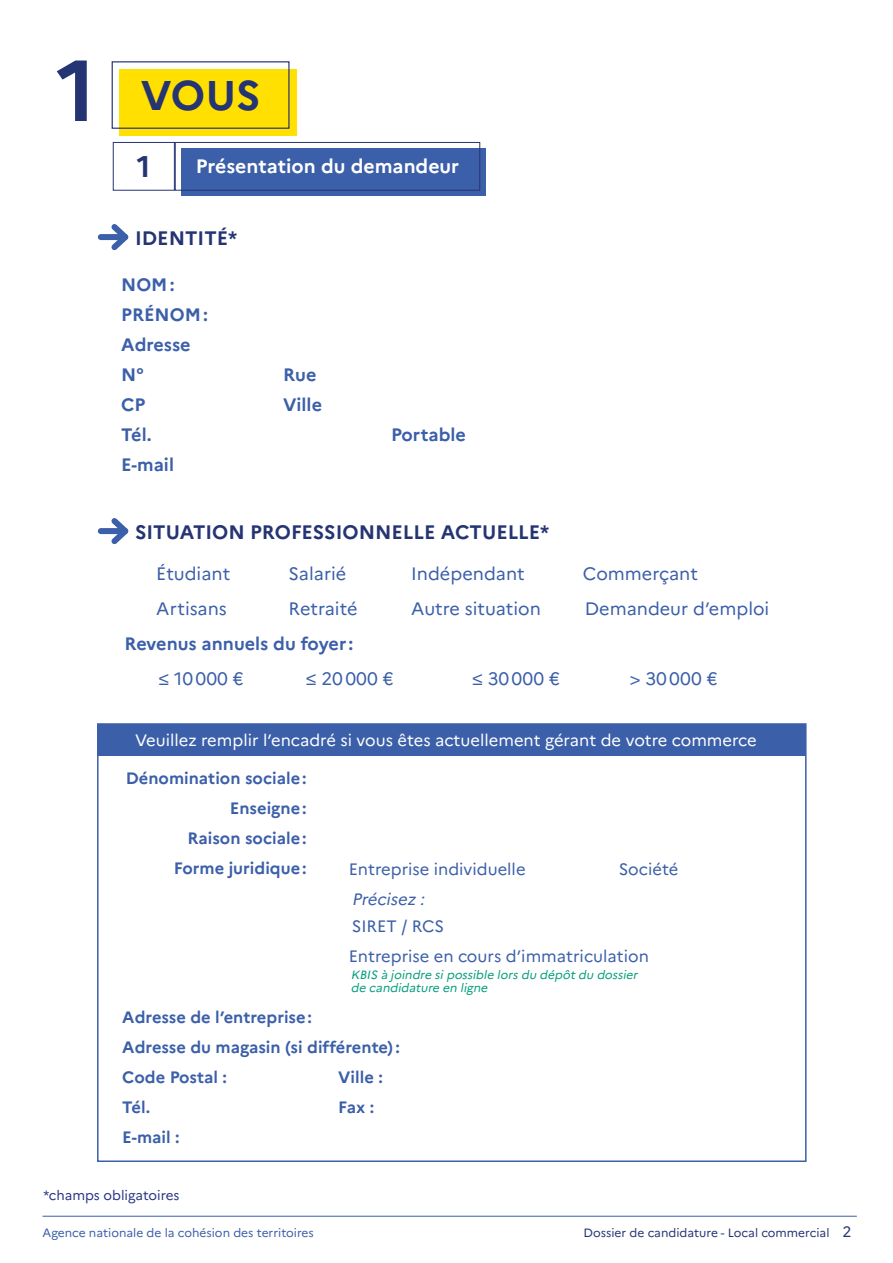
<style>
.page{position:relative;width:893px;height:1263px;background:#fff}
.page>*{position:absolute;margin:0;border:0;box-sizing:border-box;transform-origin:0 0}
.t1{font:700 86.4px "Marianne";color:#253473}
.t2{font:700 41.4px "Marianne";color:#253473}
.t3{font:700 29.85px "Marianne";color:#253473}
.t4{font:700 19.5px "Marianne";color:#253473}
.t5{font:700 19.5px "Marianne";color:#fff}
.t6{font:18px "Marianne";color:#3b5fa9}
.t7{font:700 18px/30px "Marianne";color:#3b5fa9}
.t8{font:700 16.5px/30px "Marianne";color:#3b5fa9;text-align:right}
.t9{font:16.5px "Marianne";color:#3b5fa9}
.t10{font:16.5px "Marianne";color:#fff}
.t11{font:italic 16.5px "Marianne";color:#3b5fa9}
.t12{font:13.5px "Marianne";color:#283583}
.t13{font:italic 12px/13.5px "Marianne";color:#009f79}
.t14{font:12px "Marianne";color:#3b5fa9}
.t15{font:12px "Marianne";color:#273475}
.s1{font-size:15px}
</style>
<div class="page">
<hr style="left:43px;top:1216px;width:814px;height:1px;background:#3b5fa9">
<div style="left:98px;top:724px;width:708px;height:31px;background:#3b5fa9"></div>
<div style="left:181px;top:148px;width:305px;height:47px;background:#3b5fa9"></div>
<div style="left:119px;top:69px;width:178px;height:67px;background:#ffe000"></div>
<div style="left:112px;top:61px;width:178px;height:68px;border:1px solid #273475"></div>
<div style="left:175px;top:142px;width:305px;height:49px;border:1px solid #273475"></div>
<div style="left:113px;top:142px;width:62px;height:49px;border:1px solid #273475"></div>
<div style="left:101px;top:234px;width:24px;height:6px;background:#3b5fa9"></div>
<svg style="left:106px;top:224px;width:23px;height:27px"></svg>
<div style="left:101px;top:528px;width:24px;height:6px;background:#3b5fa9"></div>
<svg style="left:106px;top:518px;width:23px;height:27px"></svg>
<h1 class="t1" style="left:57px;top:38px;width:41px">1</h1>
<h2 class="t2" style="left:141px;top:70px;width:121px">VOUS</h2>
<h3 class="t3" style="left:137px;top:148px;width:15px">1</h3>
<p class="t5" style="left:196px;top:154px;width:265px">Présentation du demandeur</p>
<p class="t4" style="left:135px;top:226px;width:104px">IDENTITÉ*</p>
<p class="t7" style="left:121px;top:270px;width:88px">NOM:<br>PRÉNOM:<br>Adresse<br>N°</p>
<p class="t7" style="left:283px;top:360px;width:35px">Rue</p>
<p class="t7" style="left:121px;top:390px;width:26px">CP</p>
<p class="t7" style="left:283px;top:390px;width:40px">Ville</p>
<p class="t7" style="left:121px;top:420px;width:32px">Tél.</p>
<p class="t7" style="left:391px;top:420px;width:76px">Portable</p>
<p class="t7" style="left:121px;top:450px;width:54px">E-mail</p>
<p class="t4" style="left:135px;top:520px;width:416px">SITUATION PROFESSIONNELLE ACTUELLE*</p>
<p class="t6" style="left:156px;top:563px;width:75px">Étudiant</p>
<p class="t6" style="left:289px;top:563px;width:59px">Salarié</p>
<p class="t6" style="left:411px;top:563px;width:115px">Indépendant</p>
<p class="t6" style="left:583px;top:563px;width:116px">Commerçant</p>
<p class="t6" style="left:156px;top:597px;width:72px">Artisans</p>
<p class="t6" style="left:289px;top:597px;width:70px">Retraité</p>
<p class="t6" style="left:411px;top:597px;width:131px">Autre situation</p>
<p class="t6" style="left:585px;top:597px;width:186px">Demandeur d’emploi</p>
<p class="t7" style="left:124px;top:629px;width:231px">Revenus annuels du foyer :</p>
<p class="t6" style="left:158px;top:667px;width:87px">≤ 10000 €</p>
<p class="t6" style="left:306px;top:667px;width:89px">≤ 20000 €</p>
<p class="t6" style="left:472px;top:667px;width:89px">≤ 30000 €</p>
<p class="t6" style="left:630px;top:667px;width:89px">&gt; 30000 €</p>
<p class="t10" style="left:135px;top:730px;width:623px">Veuillez remplir l’encadré si vous êtes actuellement gérant de votre commerce</p>
<p class="t8" style="left:126px;top:763px;width:183px">Dénomination sociale:<br>Enseigne:<br>Raison sociale:<br>Forme juridique:</p>
<p class="t9" style="left:349px;top:859px;width:178px">Entreprise individuelle</p>
<p class="t9" style="left:619px;top:859px;width:61px">Société</p>
<p class="t11" style="left:352px;top:889px;width:78px">Précisez :</p>
<p class="t9" style="left:352px;top:916px;width:94px">SIRET / RCS</p>
<p class="t9" style="left:349px;top:946px;width:302px">Entreprise en cours d’immatriculation</p>
<p class="t13" style="left:351px;top:967px;width:291px">KBIS à joindre sipossible lors du dépôt du dossier de candidature en ligne</p>
<p class="t8" style="left:122px;top:1002px;width:279px;text-align:left">Adresse de l’entreprise:<br>Adresse du magasin (si différente):<br>Code Postal :</p>
<p class="t8" style="left:338px;top:1062px;width:46px">Ville :</p>
<p class="t8" style="left:122px;top:1092px;width:29px">Tél.</p>
<p class="t8" style="left:338px;top:1092px;width:38px">Fax :</p>
<p class="t8" style="left:122px;top:1122px;width:59px">E-mail :</p>
<p class="t12" style="left:43px;top:1187px;width:138px">*champs obligatoires</p>
<p class="t14" style="left:43px;top:1225px;width:273px">Agence nationale de la cohésion des territoires</p>
<p class="t15" style="left:584px;top:1225px;width:269px">Dossier de candidature - Local commercial <span class="s1">2</span></p>
</div>
